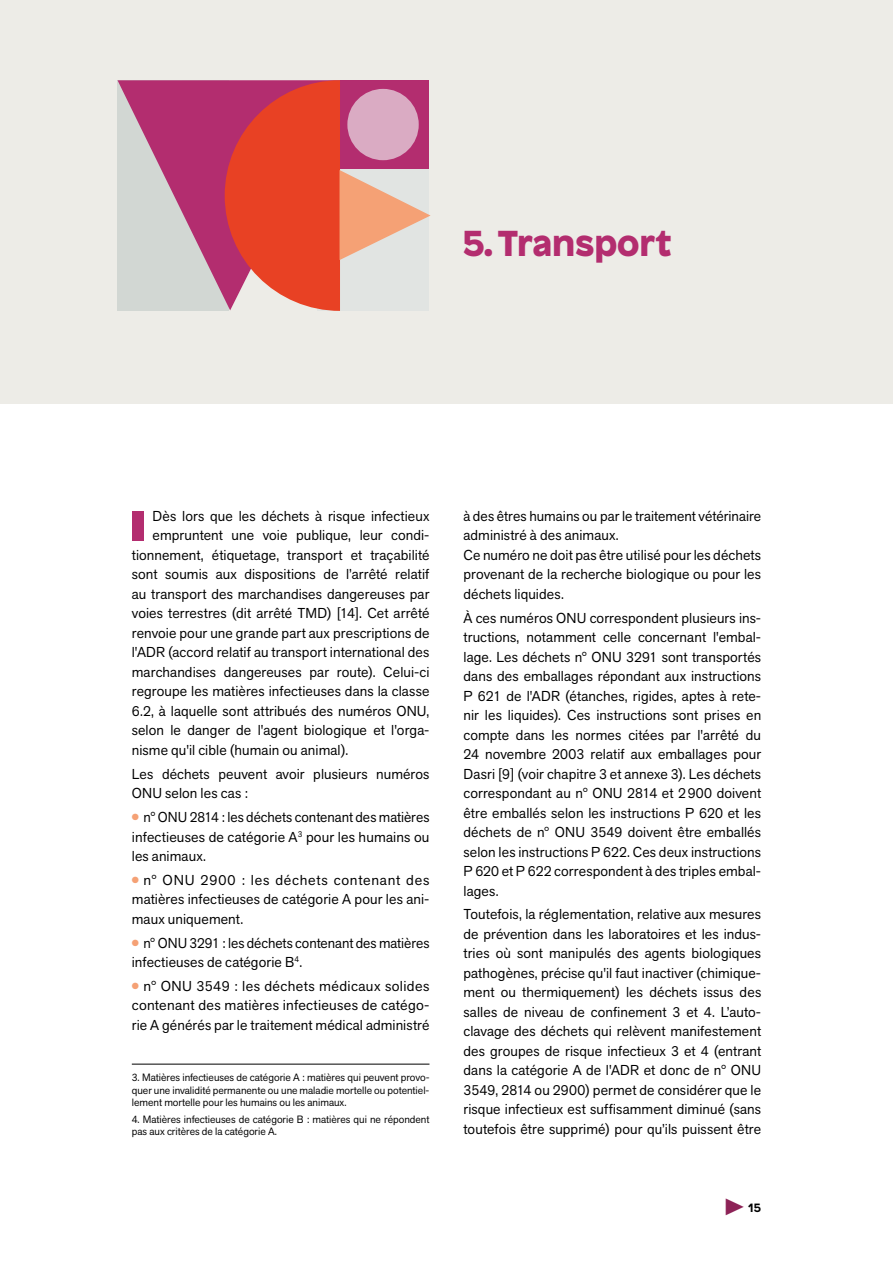
<style>
.page{position:relative;width:893px;height:1263px;background:#fff}
.page>*{position:absolute;margin:0;border:0;box-sizing:border-box;transform-origin:0 0}
.t1{font:700 41.85px "Akzid Grtsk Next";color:#b32d6f;scale:1.6 1}
.t2{font:900 36px "Patron";color:#b32d6f}
.t3{font:14.25px/19.5px "Akzid Grtsk Next";letter-spacing:.01em;color:#000;text-align:justify}
.t4{font:700 12px "Patron";color:#000}
.t5{font:10.5px/12.5px "Akzid Grtsk Next";color:#000;text-align:justify}
.s1{color:#f5a175}
.s2{color:#8d2357}
</style>
<div class="page">
<div style="left:0;top:0;width:893px;height:404px;background:#edece7"></div>
<svg style="left:118px;top:80px;width:107px;height:230px;background:#c385a3"></svg>
<svg style="left:225px;top:80px;width:206px;height:231px"></svg>
<hr style="left:132px;top:1064px;width:297px;height:1px;background:#000">
<h2 class="t2" style="left:463px;top:213px;width:210px">5. Transport</h2>
<h1 class="t1" style="left:128px;top:499px;width:13px">I</h1>
<p class="t3" style="left:153px;top:506px;width:278px">Dès lors que les déchets à risque infectieux</p>
<p class="t3" style="left:153px;top:526px;width:278px">empruntent une voie publique, leur condi-</p>
<p class="t3" style="left:132px;top:545px;width:299px">tionnement, étiquetage, transport et traçabilité</p>
<p class="t3" style="left:132px;top:565px;width:299px">sont soumis aux dispositions de l’arrêté relatif</p>
<p class="t3" style="left:132px;top:584px;width:299px">au transport des marchandises dangereuses par</p>
<p class="t3" style="left:132px;top:604px;width:299px">voies terrestres (dit arrêté TMD) [14]. Cet arrêté</p>
<p class="t3" style="left:132px;top:623px;width:299px">renvoie pour une grande part aux prescriptions de</p>
<p class="t3" style="left:132px;top:643px;width:299px">l'ADR (accord relatif au transport international des</p>
<p class="t3" style="left:132px;top:662px;width:299px">marchandises dangereuses par route). Celui-ci</p>
<p class="t3" style="left:132px;top:682px;width:299px">regroupe les matières infectieuses dans la classe</p>
<p class="t3" style="left:132px;top:701px;width:299px">6.2, à laquelle sont attribués des numéros ONU,</p>
<p class="t3" style="left:132px;top:721px;width:299px">selon le danger de l'agent biologique et l'orga-</p>
<p class="t3" style="left:132px;top:740px;width:218px">nisme qu'il cible (humain ou animal).</p>
<p class="t3" style="left:132px;top:764px;width:299px">Les déchets peuvent avoir plusieurs numéros<br>ONU selon les cas :</p>
<p class="t3" style="left:132px;top:807px;width:299px"><span class="s1">●</span> n° ONU 2814 : les déchets contenant des matières infectieuses de catégorie A<sup>3</sup> pour les humains ou les animaux.</p>
<p class="t3" style="left:132px;top:870px;width:299px"><span class="s1">●</span> n° ONU 2900 : les déchets contenant des matières infectieuses de catégorie A pour les ani&shy;maux uniquement.</p>
<p class="t3" style="left:132px;top:933px;width:299px"><span class="s1">●</span> n° ONU 3291 : les déchets contenant des matières infectieuses de catégorie B<sup>4</sup>.</p>
<p class="t3" style="left:132px;top:976px;width:299px"><span class="s1">●</span> n° ONU 3549 : les déchets médicaux solides contenant des matières infectieuses de catégo&shy;rie A générés par le traitement médical administré</p>
<p class="t5" style="left:132px;top:1071px;width:299px">3. Matières infectieuses de catégorie A : matières qui peuvent provo&shy;quer une invalidité permanente ou une maladie mortelle ou potentiel&shy;lement mortelle pour les humains ou les animaux.</p>
<p class="t5" style="left:132px;top:1113px;width:299px">4. Matières infectieuses de catégorie B : matières qui ne répondent pas aux critères de la catégorie A.</p>
<p class="t3" style="left:463px;top:506px;width:299px;text-align:left">à des êtres humains ou par le traitement vétérinaire administré à des animaux.<br>Ce numéro ne doit pas être utilisé pour les déchets provenant de la recherche biologique ou pour les déchets liquides.</p>
<p class="t3" style="left:463px;top:608px;width:299px">À ces numéros ONU correspondent plusieurs ins&shy;tructions, notamment celle concernant l'embal&shy;lage. Les déchets n° ONU 3291 sont transportés dans des emballages répondant aux instructions P 621 de l'ADR (étanches, rigides, aptes à rete&shy;nir les liquides). Ces instructions sont prises en compte dans les normes citées par l'arrêté du 24 novembre 2003 relatif aux emballages pour Dasri [9] (voir chapitre 3 et annexe 3). Les déchets correspondant au n° ONU 2814 et 2900 doivent être emballés selon les instructions P 620 et les déchets de n° ONU 3549 doivent être emballés selon les instructions P 622. Ces deux instructions P 620 et P 622 correspondent à des triples embal&shy;lages.</p>
<p class="t3" style="left:463px;top:904px;width:299px">Toutefois, la réglementation, relative aux mesures de prévention dans les laboratoires et les indus&shy;tries où sont manipulés des agents biologiques pathogènes, précise qu'il faut inactiver (chimique&shy;ment ou thermiquement) les déchets issus des salles de niveau de confinement 3 et 4. L’auto&shy;clavage des déchets qui relèvent manifestement des groupes de risque infectieux 3 et 4 (entrant dans la catégorie A de l'ADR et donc de n° ONU 3549, 2814 ou 2900) permet de considérer que le risque infectieux est suffisamment diminué (sans toutefois être supprimé) pour qu’ils puissent être</p>
<p class="t4" style="left:724px;top:1198px;width:39px"><span class="s2">◆</span> 15</p>
</div>
